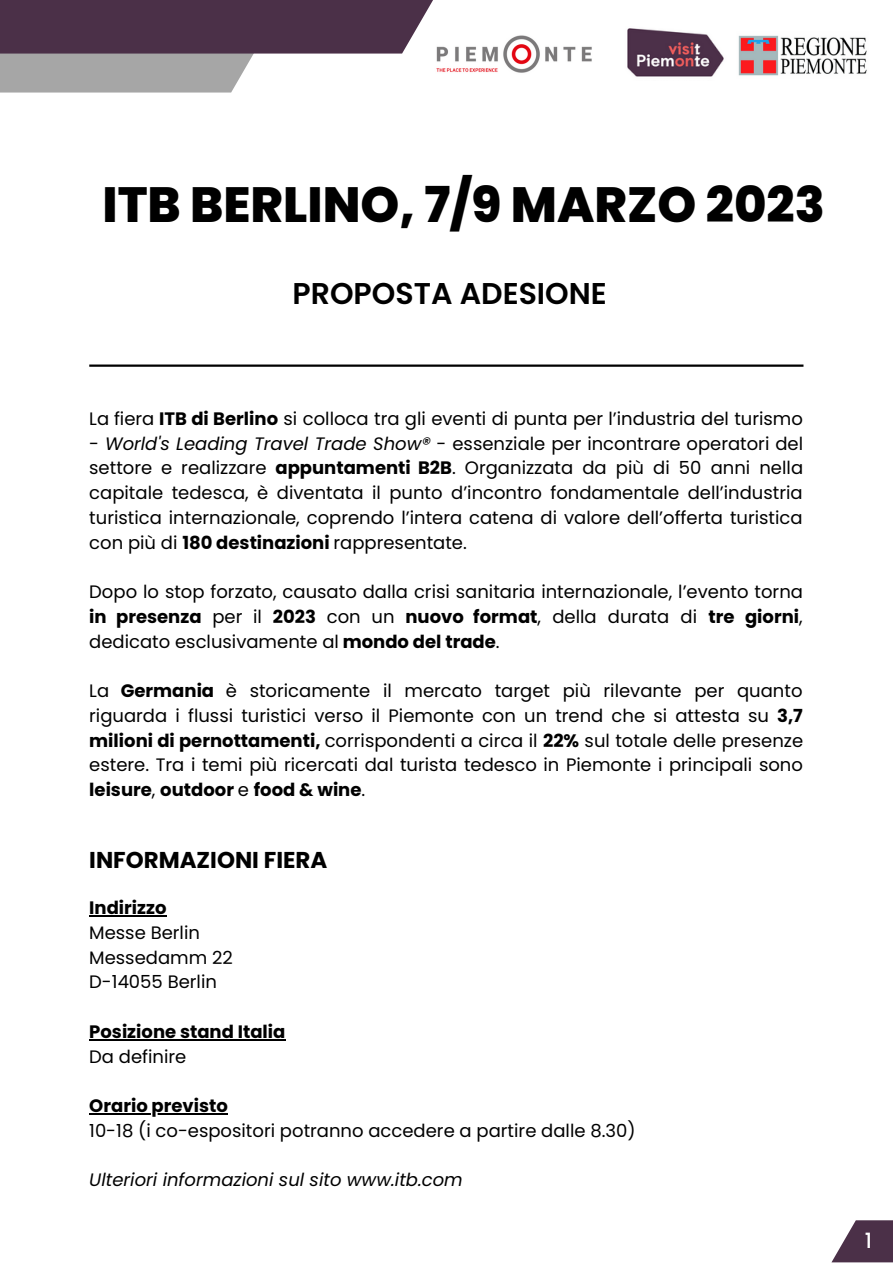
<style>
.page{position:relative;width:893px;height:1264px;background:#fff}
.page>*{position:absolute;margin:0;border:0;box-sizing:border-box;transform-origin:0 0}
.t1{font:800 49.5px "Poppins";color:#000}
.t2{font:600 30px "Poppins";color:#000}
.t3{font:700 22.95px "Poppins";color:#000}
.t4{font:500 21px "Poppins";color:#fff}
.t5{font:18px/24.8px "Poppins";color:#000;text-align:justify}
.t6{font:700 18px "Poppins";color:#000}
.t7{font:italic 18px "Poppins";color:#000}
.s1{font-weight:700}
.s2{font-style:italic}
</style>
<div class="page">
<hr style="left:89px;top:364px;width:714px;height:3px;background:#000">
<svg style="left:0;top:0;width:433px;height:92px"></svg>
<img style="left:627px;top:28px;width:97px;height:49px">
<img style="left:436px;top:35px;width:156px;height:38px">
<img style="left:738px;top:35px;width:129px;height:41px">
<hr style="left:89px;top:915px;width:77px;height:1px;background:#000">
<hr style="left:89px;top:1039px;width:196px;height:1px;background:#000">
<hr style="left:89px;top:1113px;width:139px;height:1px;background:#000">
<svg style="left:831px;top:1220px;width:61px;height:42px;fill:#4b3048"></svg>
<h1 class="t1" style="left:102px;top:170px;width:723px">ITB BERLINO, 7/9 MARZO 2023</h1>
<h2 class="t2" style="left:292px;top:272px;width:316px">PROPOSTA ADESIONE</h2>
<p class="t5" style="left:89px;top:406px;width:715px">La fiera <span class="s1">ITB di Berlino</span> si colloca tra gli eventi di punta per l’industria del turismo</p>
<p class="t5" style="left:89px;top:431px;width:715px">- <span class="s2">World's Leading Travel Trade Show®</span> - essenziale per incontrare operatori del settore e realizzare <span class="s1">appuntamenti B2B</span>. Organizzata da più di 50 anni nella capitale tedesca, è diventata il punto d’incontro fondamentale dell’industria turistica internazionale, coprendo l’intera catena di valore dell’offerta turistica con più di <span class="s1">180 destinazioni</span> rappresentate.</p>
<p class="t5" style="left:89px;top:579px;width:715px">Dopo lo stop forzato, causato dalla crisi sanitaria internazionale, l’evento torna <span class="s1">in presenza</span> per il <span class="s1">2023</span> con un <span class="s1">nuovo format</span>, della durata di <span class="s1">tre giorni</span>, dedicato esclusivamente al <span class="s1">mondo del trade</span>.</p>
<p class="t5" style="left:89px;top:678px;width:715px">La <span class="s1">Germania</span> è storicamente il mercato target più rilevante per quanto riguarda i flussi turistici verso il Piemonte con un trend che si attesta su <span class="s1">3,7 milioni di pernottamenti,</span> corrispondenti a circa il <span class="s1">22%</span> sul totale delle presenze estere. Tra i temi più ricercati dal turista tedesco in Piemonte i principali sono <span class="s1">leisure</span>, <span class="s1">outdoor</span> e <span class="s1">food &amp; wine</span>.</p>
<p class="t3" style="left:89px;top:844px;width:239px">INFORMAZIONI FIERA</p>
<p class="t6" style="left:89px;top:895px;width:79px">Indirizzo</p>
<p class="t5" style="left:89px;top:920px;width:145px;text-align:left">Messe Berlin<br>Messedamm 22<br>D-14055 Berlin</p>
<p class="t6" style="left:89px;top:1018px;width:198px">Posizione stand Italia</p>
<p class="t5" style="left:89px;top:1043px;width:99px">Da definire</p>
<p class="t6" style="left:89px;top:1093px;width:140px">Orario previsto</p>
<p class="t5" style="left:89px;top:1118px;width:548px">10-18 (i co-espositori potranno accedere a partire dalle 8.30)</p>
<p class="t7" style="left:89px;top:1167px;width:375px">Ulteriori informazioni sul sito www.itb.com</p>
<p class="t4" style="left:864px;top:1225px;width:9px">1</p>
</div>
